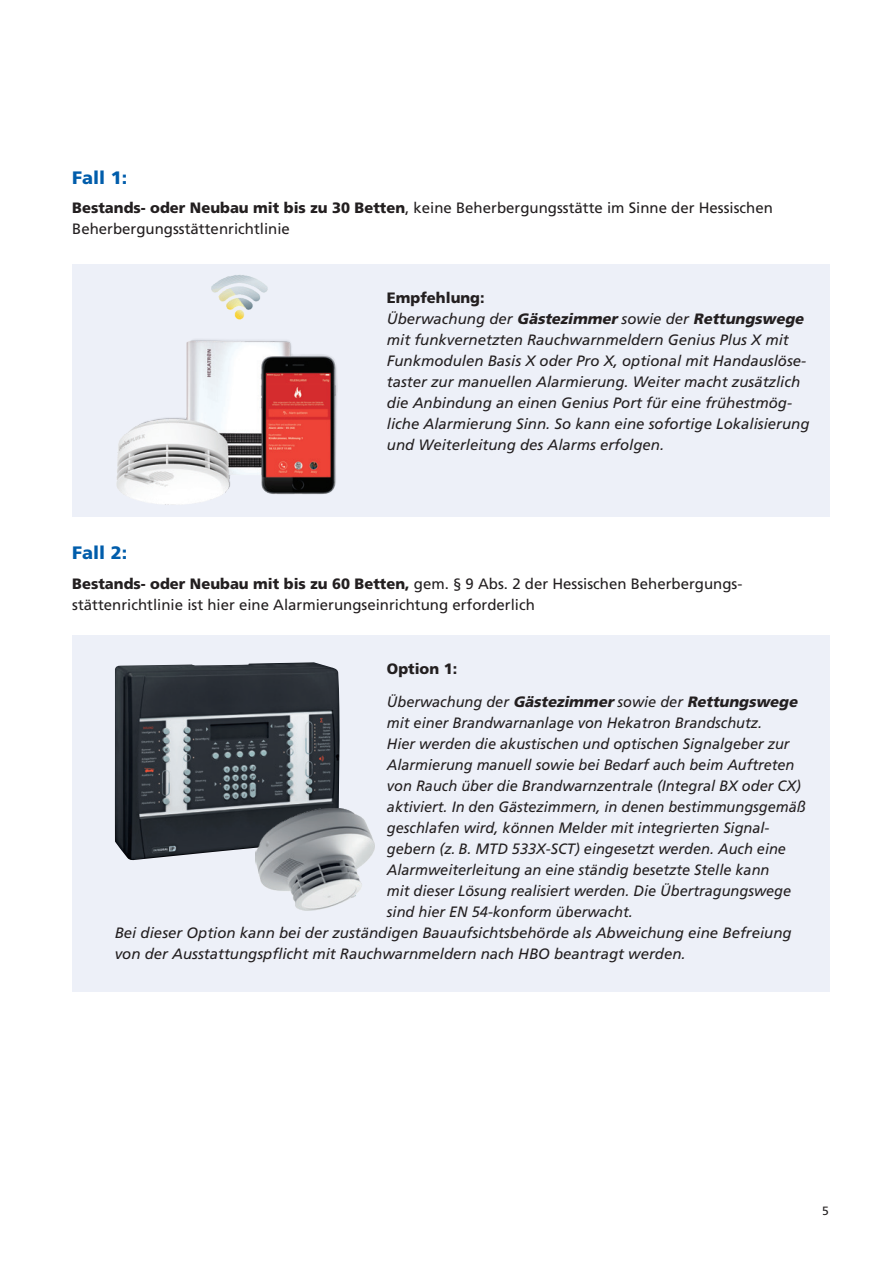
<style>
.page{position:relative;width:893px;height:1263px;background:#fff}
.page>*{position:absolute;margin:0;border:0;box-sizing:border-box;transform-origin:0 0}
.Subhead_blau{font:900 18px "Frutiger LT Pro";color:#015dab}
.t1{font:italic 15px/21px "Frutiger LT Pro";color:#231f20}
.Aufzählungstexte{font:15px/21px "Frutiger LT Pro";color:#231f20}
.t2{font:900 15px "Frutiger LT Pro";color:#231f20}
.t3{font:12px "Frutiger LT Pro";color:#231f20}
.s1{font-weight:900}
</style>
<div class="page">
<div style="left:72px;top:264px;width:758px;height:253px;background:#edf0f8"></div>
<div style="left:72px;top:635px;width:758px;height:356px;background:#edf0f8"></div>
<img style="left:116px;top:275px;width:221px;height:230px">
<img style="left:114px;top:662px;width:226px;height:199px">
<img style="left:255px;top:808px;width:119px;height:103px">
<p class="Subhead_blau" style="left:72px;top:166px;width:57px">Fall 1:</p>
<p class="Aufzählungstexte" style="left:72px;top:197px;width:702px"><span class="s1">Bestands- oder Neubau mit bis zu 30 Betten</span>, keine Beherbergungsstätte im Sinne der Hessischen<br>Beherbergungsstättenrichtlinie</p>
<p class="t2" style="left:387px;top:289px;width:99px">Empfehlung:</p>
<p class="t1" style="left:387px;top:308px;width:424px">Ü b e r wa c h u n g d e r <span class="s1">Gästezimmer</span> s o wi e d e r <span class="s1">Rettungswege </span>mit funkvernetzten Rauchwarnmeldern Genius Plus X mit Funkmodulen Basis X oder Pro X, optional mit Handauslöse&shy;taster zur manuellen Alarmierung. Weiter macht zusätzlich die Anbindung an einen Genius Port für eine frühestmög&shy;liche Alarmierung Sinn. So kann eine sofortige Lokalisierung und Weiterleitung des Alarms erfolgen.</p>
<p class="Subhead_blau" style="left:72px;top:542px;width:57px">Fall 2:</p>
<p class="Aufzählungstexte" style="left:72px;top:573px;width:670px"><span class="s1">Bestands- oder Neubau mit bis zu 60 Betten,</span> gem. § 9 Abs. 2 der Hessischen Beherbergungs&shy;stättenrichtlinie ist hier eine Alarmierungseinrichtung erforderlich</p>
<p class="t2" style="left:387px;top:659px;width:72px">Option 1:</p>
<p class="t1" style="left:387px;top:692px;width:420px">Ü b e r wa c h u n g d e r <span class="s1">Gästezimmer</span> s o wi e d e r <span class="s1">Rettungswege </span>mit einer Brandwarnanlage von Hekatron Brandschutz.<br>Hier werden die akustischen und optischen Signalgeber zur Alarmierung manuell sowie bei Bedarf auch beim Auftreten von Rauch über die Brandwarnzentrale (Integral BX oder CX) aktiviert. In den Gästezimmern, in denen bestimmungsgemäß geschlafen wird, können Melder mit integrierten Signal&shy;gebern (z. B. MTD 533X-SCT) eingesetzt werden. Auch eine Alarmweiterleitung an eine ständig besetzte Stelle kann<br>mit dieser Lösung realisiert werden. Die Übertragungswege sind hier EN 54-konform überwacht.</p>
<p class="t1" style="left:115px;top:923px;width:678px">Bei dieser Option kann bei der zuständigen Bauaufsichtsbehörde als Abweichung eine Befreiung von der Ausstattungspflicht mit Rauchwarnmeldern nach HBO beantragt werden.</p>
<p class="t3" style="left:822px;top:1204px;width:8px">5</p>
</div>
